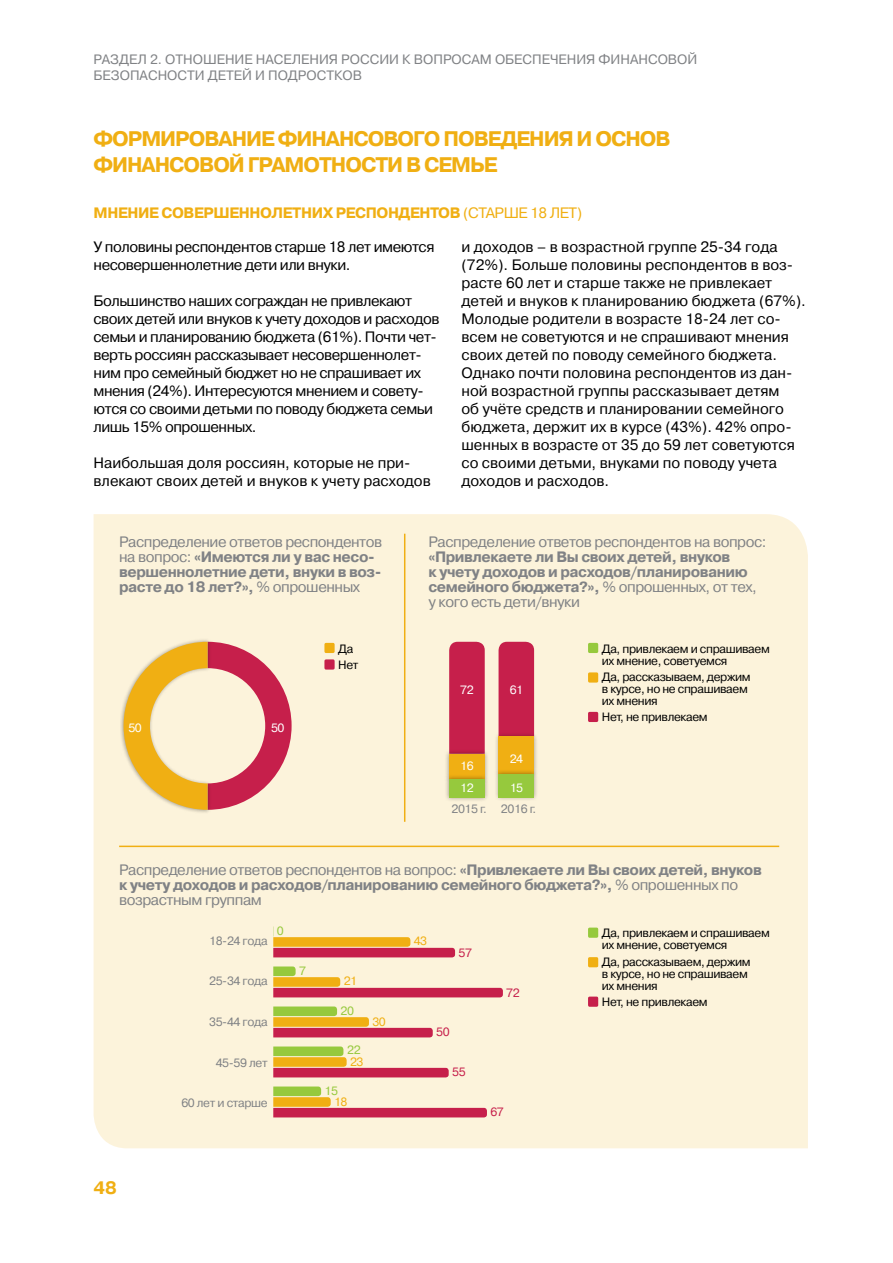
<style>
.page{position:relative;width:893px;height:1263px;background:#fff}
.page>*{position:absolute;margin:0;border:0;box-sizing:border-box;transform-origin:0 0}
.t1{font:700 21px/25.2px "Pragmatica C";letter-spacing:-.05em;color:#f0af13}
.t2{font:700 18px "Pragmatica C";color:#f0af13}
.t3{font:15px/18px "Pragmatica C";color:#000}
.t4{font:700 15px/15px "Pragmatica C";letter-spacing:-.03em;color:#808285}
.t5{font:15px/18px "Pragmatica C";letter-spacing:-.03em;color:#000}
.t6{font:700 15px "Pragmatica C";letter-spacing:-.03em;color:#f0af13}
.t7{font:13.5px/16.2px "Pragmatica C";color:#808285}
.t8{font:12px/12px "Pragmatica C";letter-spacing:-.03em;color:#000}
.t9{font:12px "Pragmatica C";letter-spacing:-.03em;color:#808285}
.t10{font:12px "Pragmatica C";letter-spacing:-.05em;color:#fff}
.t11{font:12px "Pragmatica C";letter-spacing:-.05em;color:#f0af13}
.t12{font:12px "Pragmatica C";letter-spacing:-.03em;color:#c61f4b}
.t13{font:12px "Pragmatica C";color:#96c93d}
.s1{font-weight:400}
</style>
<div class="page">
<div style="left:94px;top:514px;width:714px;height:634px;background:#fcf3db"></div>
<hr style="left:404px;top:534px;width:1px;height:288px;background:#f0af13">
<hr style="left:119px;top:846px;width:660px;height:1px;background:#f0af13">
<div style="left:120px;top:638px;width:91px;height:176px;background:#000;opacity:.35"></div>
<svg style="left:124px;top:642px;width:168px;height:168px;background:#ecb792"></svg>
<div style="left:324px;top:643px;width:11px;height:10px;background:#f0af13;border-radius:2px"></div>
<div style="left:324px;top:659px;width:11px;height:11px;background:#c61f4b;border-radius:2px"></div>
<div style="left:449px;top:642px;width:36px;height:107px;background:#c61f4b"></div>
<div style="left:499px;top:642px;width:35px;height:90px;background:#c61f4b"></div>
<div style="left:444px;top:749px;width:45px;height:34px;background:#000;opacity:.35"></div>
<div style="left:449px;top:754px;width:36px;height:25px;background:#f0af13"></div>
<div style="left:494px;top:732px;width:45px;height:46px;background:#000;opacity:.35"></div>
<div style="left:499px;top:737px;width:35px;height:37px;background:#f0af13"></div>
<div style="left:444px;top:774px;width:45px;height:28px;background:#000;opacity:.35"></div>
<div style="left:449px;top:779px;width:36px;height:18px;background:#96c93d"></div>
<div style="left:494px;top:769px;width:45px;height:33px;background:#000;opacity:.35"></div>
<div style="left:499px;top:774px;width:35px;height:23px;background:#96c93d"></div>
<div style="left:588px;top:643px;width:10px;height:10px;background:#96c93d;border-radius:2px"></div>
<div style="left:588px;top:672px;width:10px;height:11px;background:#f0af13;border-radius:2px"></div>
<div style="left:588px;top:712px;width:10px;height:10px;background:#c61f4b;border-radius:2px"></div>
<div style="left:588px;top:927px;width:10px;height:11px;background:#96c93d;border-radius:2px"></div>
<div style="left:588px;top:957px;width:10px;height:10px;background:#f0af13;border-radius:2px"></div>
<div style="left:588px;top:996px;width:10px;height:11px;background:#c61f4b;border-radius:2px"></div>
<svg style="left:273px;top:1086px;width:214px;height:31px;background:#e4ac95"></svg>
<svg style="left:273px;top:1046px;width:176px;height:31px;background:#dea683"></svg>
<svg style="left:273px;top:1006px;width:160px;height:31px;background:#dda378"></svg>
<svg style="left:273px;top:966px;width:230px;height:31px;background:#e7ad99"></svg>
<svg style="left:273px;top:937px;width:182px;height:20px;background:#de7950"></svg>
<p class="t7" style="left:94px;top:51px;width:605px">РАЗДЕЛ 2. ОТНОШЕНИЕ НАСЕЛЕНИЯ РОССИИ К ВОПРОСАМ ОБЕСПЕЧЕНИЯ ФИНАНСОВОЙ<br>БЕЗОПАСНОСТИ ДЕТЕЙ И ПОДРОСТКОВ</p>
<p class="t1" style="left:94px;top:127px;width:579px">ФОРМИРОВАНИЕ ФИНАНСОВОГО ПОВЕДЕНИЯ И ОСНОВ<br>ФИНАНСОВОЙ ГРАМОТНОСТИ В СЕМЬЕ</p>
<p class="t6" style="left:94px;top:204px;width:490px">МНЕНИЕ СОВЕРШЕННОЛЕТНИХ РЕСПОНДЕНТОВ <span class="s1">(СТАРШЕ 18 ЛЕТ)</span></p>
<p class="t5" style="left:94px;top:238px;width:342px">У половины респондентов старше 18 лет имеются несовершеннолетние дети или внуки.</p>
<p class="t5" style="left:94px;top:292px;width:347px">Большинство наших сограждан не привлекают своих детей или внуков к учету доходов и расходов семьи и планированию бюджета (61%). Почти чет&shy;верть россиян рассказывает несовершеннолет&shy;ним про семейный бюджет но не спрашивает их мнения (24%). Интересуются мнением и совету&shy;ются со своими детьми по поводу бюджета семьи лишь 15% опрошенных.</p>
<p class="t3" style="left:94px;top:454px;width:339px">Наибольшая доля россиян, которые не при&shy;влекают своих детей и внуков к учету расходов</p>
<p class="t3" style="left:461px;top:238px;width:346px">и доходов – в возрастной группе 25-34 года (72%). Больше половины респондентов в воз&shy;расте 60 лет и старше также не привлекает детей и внуков к планированию бюджета (67%).<br>Молодые родители в возрасте 18-24 лет со&shy;всем не советуются и не спрашивают мнения своих детей по поводу семейного бюджета.<br>Однако почти половина респондентов из дан&shy;ной возрастной группы рассказывает детям<br>об учёте средств и планировании семейного бюджета, держит их в курсе (43%). 42% опро&shy;шенных в возрасте от 35 до 59 лет советуются со своими детьми, внуками по поводу учета доходов и расходов.</p>
<p class="t4" style="left:119px;top:535px;width:265px"><span class="s1">Распределение ответов респондентов на вопрос:</span> «Имеются ли у вас несо&shy;вершеннолетние дети, внуки в воз&shy;расте до 18 лет?», <span class="s1">% опрошенных</span></p>
<p class="t4" style="left:428px;top:535px;width:340px"><span class="s1">Распределение ответов респондентов на вопрос: </span>«Привлекаете ли Вы своих детей, внуков<br>к учету доходов и расходов/планированию семейного бюджета?», <span class="s1">% опрошенных, от тех, у кого есть дети/внуки</span></p>
<p class="t10" style="left:129px;top:722px;width:15px">50</p>
<p class="t10" style="left:271px;top:722px;width:15px">50</p>
<p class="t8" style="left:338px;top:642px;width:17px">Да</p>
<p class="t8" style="left:338px;top:659px;width:22px">Нет</p>
<p class="t10" style="left:460px;top:683px;width:15px">72</p>
<p class="t10" style="left:460px;top:759px;width:15px">16</p>
<p class="t10" style="left:460px;top:781px;width:15px">12</p>
<p class="t10" style="left:510px;top:683px;width:15px">61</p>
<p class="t10" style="left:510px;top:752px;width:15px">24</p>
<p class="t10" style="left:510px;top:781px;width:15px">15</p>
<p class="t9" style="left:451px;top:802px;width:37px">2015 г.</p>
<p class="t9" style="left:501px;top:802px;width:37px">2016 г.</p>
<p class="t8" style="left:602px;top:642px;width:169px">Да, привлекаем и спрашиваем их мнение, советуемся</p>
<p class="t8" style="left:602px;top:671px;width:150px">Да, рассказываем, держим в курсе, но не спрашиваем их мнения</p>
<p class="t8" style="left:602px;top:711px;width:107px">Нет, не привлекаем</p>
<p class="t4" style="left:119px;top:863px;width:644px"><span class="s1">Распределение ответов респондентов на вопрос:</span> «Привлекаете ли Вы своих детей, внуков к учету доходов и расходов/планированию семейного бюджета?», <span class="s1">% опрошенных по возрастным группам</span></p>
<p class="t2" style="left:94px;top:1178px;width:25px">48</p>
<p class="t9" style="left:209px;top:934px;width:60px">18-24 года</p>
<p class="t9" style="left:209px;top:975px;width:60px">25-34 года</p>
<p class="t9" style="left:209px;top:1015px;width:60px">35-44 года</p>
<p class="t9" style="left:216px;top:1056px;width:53px">45-59 лет</p>
<p class="t9" style="left:181px;top:1096px;width:88px">60 лет и старше</p>
<p class="t13" style="left:277px;top:924px;width:8px">0</p>
<p class="t13" style="left:299px;top:964px;width:8px">7</p>
<p class="t11" style="left:344px;top:974px;width:15px">21</p>
<p class="t13" style="left:340px;top:1004px;width:15px">20</p>
<p class="t13" style="left:347px;top:1043px;width:15px">22</p>
<p class="t11" style="left:350px;top:1055px;width:15px">23</p>
<p class="t13" style="left:324px;top:1084px;width:15px">15</p>
<p class="t11" style="left:334px;top:1095px;width:15px">18</p>
<p class="t11" style="left:372px;top:1015px;width:15px">30</p>
<p class="t11" style="left:414px;top:934px;width:15px">43</p>
<p class="t12" style="left:458px;top:946px;width:15px">57</p>
<p class="t12" style="left:436px;top:1025px;width:15px">50</p>
<p class="t12" style="left:452px;top:1065px;width:15px">55</p>
<p class="t12" style="left:506px;top:986px;width:15px">72</p>
<p class="t12" style="left:490px;top:1105px;width:15px">67</p>
<p class="t8" style="left:602px;top:927px;width:169px">Да, привлекаем и спрашиваем их мнение, советуемся</p>
<p class="t8" style="left:602px;top:955px;width:150px">Да, рассказываем, держим в курсе, но не спрашиваем их мнения</p>
<p class="t8" style="left:602px;top:996px;width:107px">Нет, не привлекаем</p>
</div>
